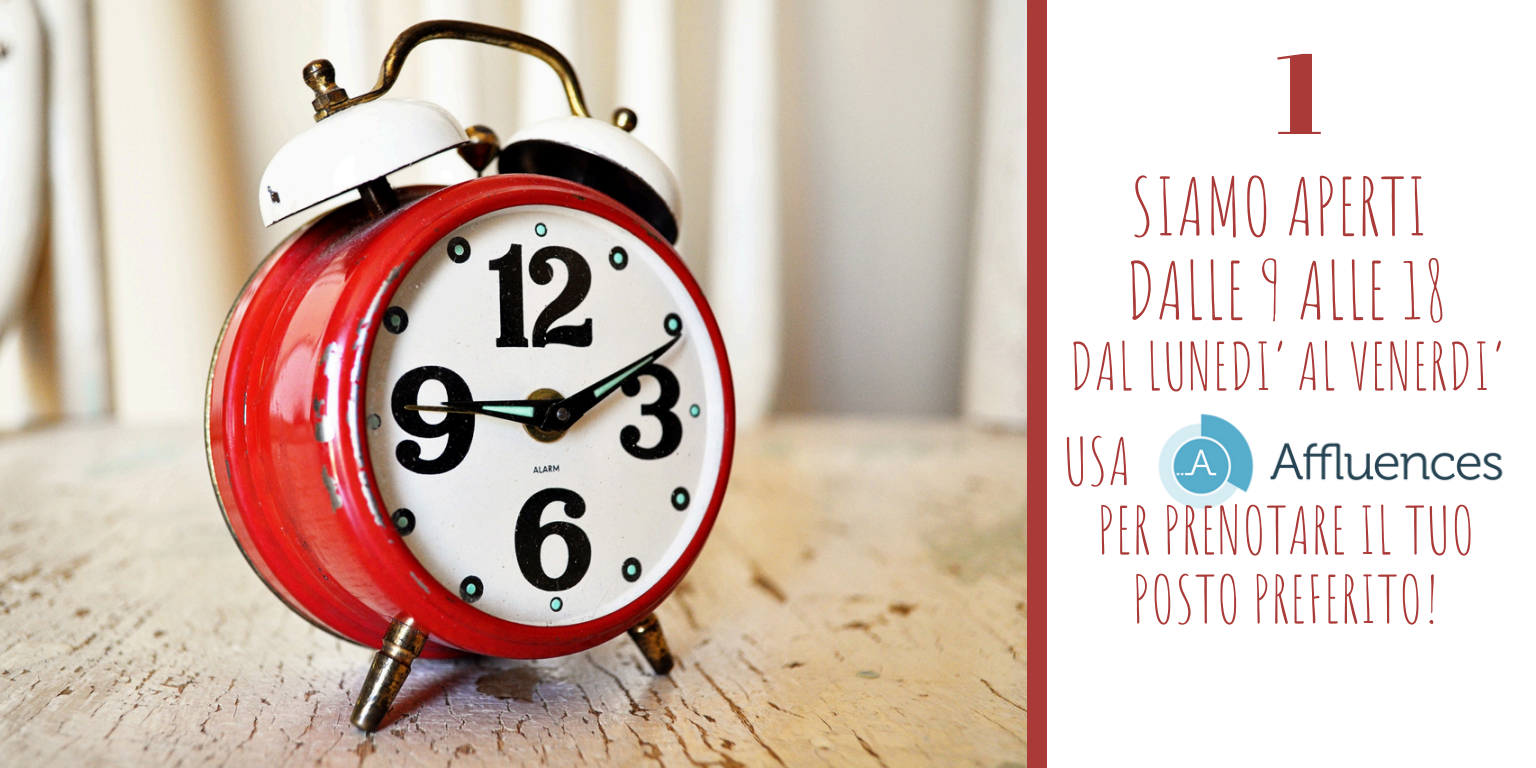
<style>
.page{position:relative;width:1536px;height:768px;background:#fff}
.page>*{position:absolute;margin:0;border:0;box-sizing:border-box;transform-origin:0 0}
.t1{font:112.6px "Abril Fatface";color:#aa3a37}
.t2{font:78.6px/84px "Amatic SC";letter-spacing:.01em;color:#aa3a37}
.t3{font:64.6px "Amatic SC";letter-spacing:.01em;color:#aa3a37}
</style>
<div class="page">
<div style="left:1027px;top:0;width:19px;height:768px;background:#aa3a37"></div>
<img style="left:1158px;top:413px;width:345px;height:96px">
<img style="left:0;top:0;width:1027px;height:768px">
<p class="t1" style="left:1276px;top:15px;width:49px">1</p>
<p class="t2" style="left:1126px;top:163px;width:322px">SIAMO APERTI<br>DALLE 9 ALLE 18</p>
<p class="t3" style="left:1069px;top:325px;width:436px">DAL LUNEDI’ AL VENERDI’</p>
<p class="t3" style="left:1063px;top:420px;width:69px">USA</p>
<p class="t3" style="left:1097px;top:489px;width:379px">PER PRENOTARE IL TUO</p>
<p class="t3" style="left:1132px;top:558px;width:309px">POSTO PREFERITO!</p>
</div>
